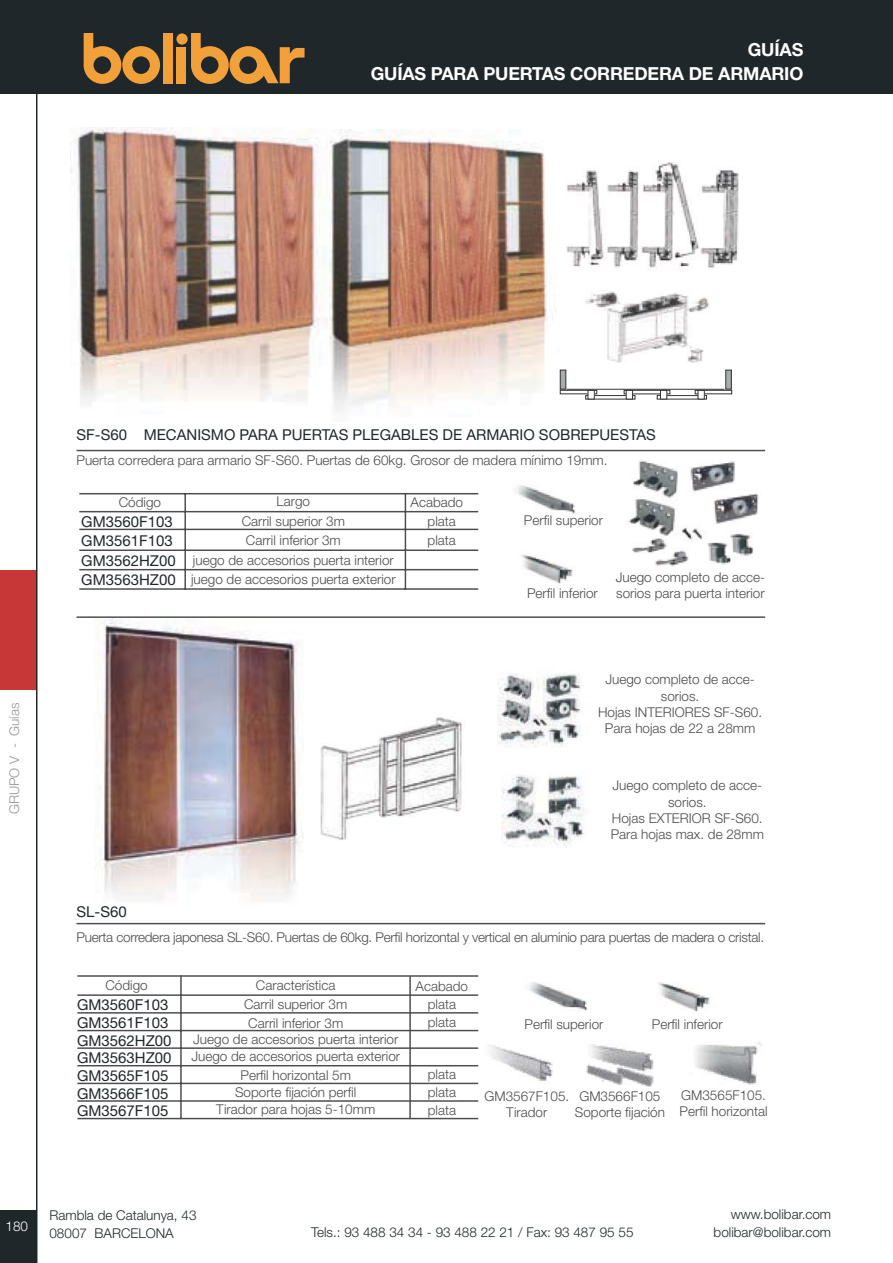
<style>
.page{position:relative;width:893px;height:1263px;background:#fff}
.page>*{position:absolute;margin:0;border:0;box-sizing:border-box;transform-origin:0 0}
.t1{font:700 18px/24px "Helvetica Neue";letter-spacing:-.01em;color:#fff;text-align:right}
.t2{font:15px/18px "Helvetica Neue";color:#1f272a}
.t3{font:300 13.5px/16.2px "Helvetica Neue";color:#4c4c4e;text-align:center}
.t4{font:300 13.5px/18px "Helvetica Neue";color:#1f272a}
.t5{font:300 13.5px "Helvetica Neue";letter-spacing:-.02em;color:#4c4c4e}
.t6{font:300 13.5px "Helvetica Neue";color:#96979a}
.t7{font:300 13.5px "Helvetica Neue";color:#fff}
.s1{font-weight:400;font-size:15px;color:#1f272a}
</style>
<div class="page">
<div style="left:0;top:0;width:893px;height:94px;background:#1f272a"></div>
<svg style="left:84px;top:33px;width:76px;height:51px"></svg>
<div style="left:176px;top:48px;width:10px;height:36px;background:#f1a03a"></div>
<div style="left:163px;top:33px;width:9px;height:51px;background:#f1a03a"></div>
<div style="left:176px;top:33px;width:12px;height:12px;background:#f1a03a;border-radius:50%"></div>
<svg style="left:191px;top:33px;width:113px;height:51px"></svg>
<div style="left:0;top:571px;width:36px;height:119px;background:#c83738"></div>
<hr style="left:36px;top:87px;width:1px;height:1176px;background:#1f272a">
<div style="left:0;top:1210px;width:36px;height:53px;background:#1f272a"></div>
<img style="left:70px;top:127px;width:257px;height:276px">
<img style="left:330px;top:130px;width:226px;height:281px">
<div style="left:560px;top:370px;width:6px;height:19px;background:#a7acae"></div>
<div style="left:560px;top:370px;width:6px;height:19px;border:1px solid #363434"></div>
<div style="left:560px;top:390px;width:37px;height:4px;border:1px solid #363434"></div>
<div style="left:585px;top:395px;width:50px;height:4px;border:1px solid #363434"></div>
<div style="left:624px;top:390px;width:46px;height:4px;border:1px solid #363434"></div>
<div style="left:695px;top:390px;width:37px;height:4px;border:1px solid #363434"></div>
<div style="left:657px;top:395px;width:50px;height:4px;border:1px solid #363434"></div>
<div style="left:588px;top:390px;width:6px;height:9px;background:#fff"></div>
<div style="left:588px;top:390px;width:7px;height:9px;border:1px solid #363434"></div>
<div style="left:626px;top:390px;width:6px;height:9px;background:#fff"></div>
<div style="left:626px;top:390px;width:7px;height:9px;border:1px solid #363434"></div>
<div style="left:660px;top:390px;width:7px;height:9px;background:#fff"></div>
<div style="left:660px;top:390px;width:7px;height:9px;border:1px solid #363434"></div>
<div style="left:698px;top:390px;width:6px;height:9px;background:#fff"></div>
<div style="left:697px;top:390px;width:8px;height:9px;border:1px solid #363434"></div>
<svg style="left:566px;top:369px;width:166px;height:21px"></svg>
<img style="left:629px;top:460px;width:130px;height:106px">
<img style="left:516px;top:485px;width:60px;height:29px">
<img style="left:478px;top:549px;width:95px;height:35px">
<img style="left:586px;top:290px;width:124px;height:73px">
<img style="left:566px;top:162px;width:173px;height:106px">
<img style="left:94px;top:618px;width:210px;height:307px">
<img style="left:490px;top:1045px;width:63px;height:36px">
<img style="left:497px;top:673px;width:84px;height:75px">
<img style="left:502px;top:775px;width:82px;height:72px">
<img style="left:303px;top:709px;width:159px;height:136px">
<img style="left:658px;top:982px;width:52px;height:30px">
<img style="left:528px;top:982px;width:60px;height:29px">
<hr style="left:77px;top:994px;width:401px;height:2px;background:#4c4c4e">
<hr style="left:77px;top:1012px;width:401px;height:2px;background:#4c4c4e">
<hr style="left:180px;top:975px;width:2px;height:144px;background:#4c4c4e">
<hr style="left:77px;top:1030px;width:401px;height:1px;background:#4c4c4e">
<hr style="left:77px;top:1047px;width:401px;height:2px;background:#4c4c4e">
<hr style="left:77px;top:1065px;width:401px;height:1px;background:#4c4c4e">
<hr style="left:77px;top:1083px;width:401px;height:1px;background:#4c4c4e">
<hr style="left:77px;top:1100px;width:401px;height:2px;background:#4c4c4e">
<hr style="left:77px;top:1118px;width:401px;height:1px;background:#4c4c4e">
<img style="left:695px;top:1042px;width:67px;height:43px">
<img style="left:586px;top:1045px;width:68px;height:42px">
<hr style="left:77px;top:450px;width:688px;height:1px;background:#4c4c4e">
<hr style="left:79px;top:511px;width:399px;height:1px;background:#4c4c4e">
<hr style="left:79px;top:529px;width:399px;height:1px;background:#4c4c4e">
<hr style="left:79px;top:550px;width:399px;height:1px;background:#4c4c4e">
<hr style="left:79px;top:569px;width:399px;height:1px;background:#4c4c4e">
<hr style="left:79px;top:588px;width:399px;height:2px;background:#4c4c4e">
<hr style="left:79px;top:493px;width:399px;height:1px;background:#4c4c4e">
<hr style="left:184px;top:494px;width:2px;height:95px;background:#4c4c4e">
<hr style="left:405px;top:494px;width:1px;height:95px;background:#4c4c4e">
<hr style="left:77px;top:616px;width:688px;height:2px;background:#4c4c4e">
<hr style="left:77px;top:923px;width:688px;height:1px;background:#4c4c4e">
<hr style="left:409px;top:976px;width:2px;height:143px;background:#4c4c4e">
<hr style="left:77px;top:975px;width:401px;height:2px;background:#4c4c4e">
<h1 class="t1" style="left:371px;top:40px;width:434px">GUÍAS<br>GUÍAS PARA PUERTAS CORREDERA DE ARMARIO</h1>
<p class="t6" style="left:9px;top:814px;width:113px;rotate:-90deg">GRUPO V - Guías</p>
<p class="t2" style="left:77px;top:427px;width:581px">SF-S60 MECANISMO PARA PUERTAS PLEGABLES DE ARMARIO SOBREPUESTAS</p>
<p class="t3" style="left:77px;top:453px;width:532px">Puerta corredera para armario SF-S60. Puertas de 60kg. Grosor de madera mínimo 19mm.</p>
<p class="t3" style="left:119px;top:495px;width:44px">Código</p>
<p class="t3" style="left:242px;top:493px;width:105px;line-height:19.6px">Largo<br>Carril superior 3m</p>
<p class="t2" style="left:81px;top:514px;width:93px">GM3560F103</p>
<p class="t3" style="left:410px;top:495px;width:54px">Acabado</p>
<p class="t3" style="left:428px;top:514px;width:30px">plata</p>
<p class="t2" style="left:81px;top:533px;width:93px">GM3561F103</p>
<p class="t3" style="left:246px;top:534px;width:96px">Carril inferior 3m</p>
<p class="t3" style="left:428px;top:534px;width:30px">plata</p>
<p class="t3" style="left:81px;top:552px;width:316px;line-height:19px;text-align:left"><span class="s1">GM3562HZ00</span> juego de accesorios puerta interior<br><span class="s1">GM3563HZ00</span> juego de accesorios puerta exterior</p>
<p class="t2" style="left:77px;top:904px;width:52px">SL-S60</p>
<p class="t3" style="left:524px;top:513px;width:80px">Perfil superior</p>
<p class="t3" style="left:527px;top:587px;width:72px">Perfil inferior</p>
<p class="t3" style="left:616px;top:570px;width:151px;text-align:left">Juego completo de acce&shy;sorios para puerta interior</p>
<p class="t3" style="left:598px;top:673px;width:165px">Juego completo de acce&shy;sorios.<br>Hojas INTERIORES SF-S60.<br>Para hojas de 22 a 28mm</p>
<p class="t3" style="left:611px;top:779px;width:155px">Juego completo de acce&shy;sorios.<br>Hojas EXTERIOR SF-S60.<br>Para hojas max. de 28mm</p>
<p class="t5" style="left:77px;top:932px;width:689px">Puerta corredera japonesa SL-S60. Puertas de 60kg. Perfil horizontal y vertical en aluminio para puertas de madera o cristal.</p>
<p class="t3" style="left:105px;top:979px;width:44px">Código</p>
<p class="t3" style="left:244px;top:977px;width:105px;line-height:18.9px">Característica<br>Carril superior 3m</p>
<p class="t2" style="left:77px;top:1015px;width:93px">GM3561F103</p>
<p class="t3" style="left:248px;top:1016px;width:96px">Carril inferior 3m</p>
<p class="t2" style="left:77px;top:998px;width:93px">GM3560F103</p>
<p class="t2" style="left:77px;top:1033px;width:96px">GM3562HZ00</p>
<p class="t3" style="left:193px;top:1033px;width:206px">Juego de accesorios puerta interior</p>
<p class="t2" style="left:77px;top:1050px;width:96px">GM3563HZ00</p>
<p class="t3" style="left:191px;top:1050px;width:210px">Juego de accesorios puerta exterior</p>
<p class="t2" style="left:77px;top:1068px;width:93px">GM3565F105<br>GM3566F105</p>
<p class="t3" style="left:240px;top:1068px;width:112px">Perfil horizontal 5m</p>
<p class="t3" style="left:235px;top:1085px;width:123px">Soporte fijación perfil</p>
<p class="t2" style="left:77px;top:1103px;width:93px">GM3567F105</p>
<p class="t3" style="left:216px;top:1103px;width:161px">Tirador para hojas 5-10mm</p>
<p class="t3" style="left:416px;top:979px;width:54px;line-height:18px">Acabado plata</p>
<p class="t3" style="left:428px;top:1015px;width:30px">plata</p>
<p class="t3" style="left:428px;top:1066px;width:30px;line-height:18.8px;text-align:left">plata plata</p>
<p class="t3" style="left:428px;top:1103px;width:30px">plata</p>
<p class="t3" style="left:524px;top:1018px;width:80px">Perfil superior</p>
<p class="t3" style="left:652px;top:1018px;width:72px">Perfil inferior</p>
<p class="t3" style="left:575px;top:1089px;width:91px">GM3566F105<br>Soporte fijación</p>
<p class="t3" style="left:484px;top:1090px;width:86px">GM3567F105.<br>Tirador</p>
<p class="t3" style="left:680px;top:1088px;width:89px;text-align:left">GM3565F105.<br>Perfil horizontal</p>
<p class="t7" style="left:6px;top:1222px;width:24px">180</p>
<p class="t4" style="left:49px;top:1208px;width:148px">Rambla de Catalunya, 43<br>08007 BARCELONA</p>
<p class="t4" style="left:731px;top:1207px;width:102px">www.bolibar.com</p>
<p class="t4" style="left:311px;top:1225px;width:324px">Tels.: 93 488 34 34 - 93 488 22 21 / Fax: 93 487 95 55</p>
<p class="t4" style="left:714px;top:1225px;width:119px">bolibar@bolibar.com</p>
</div>
